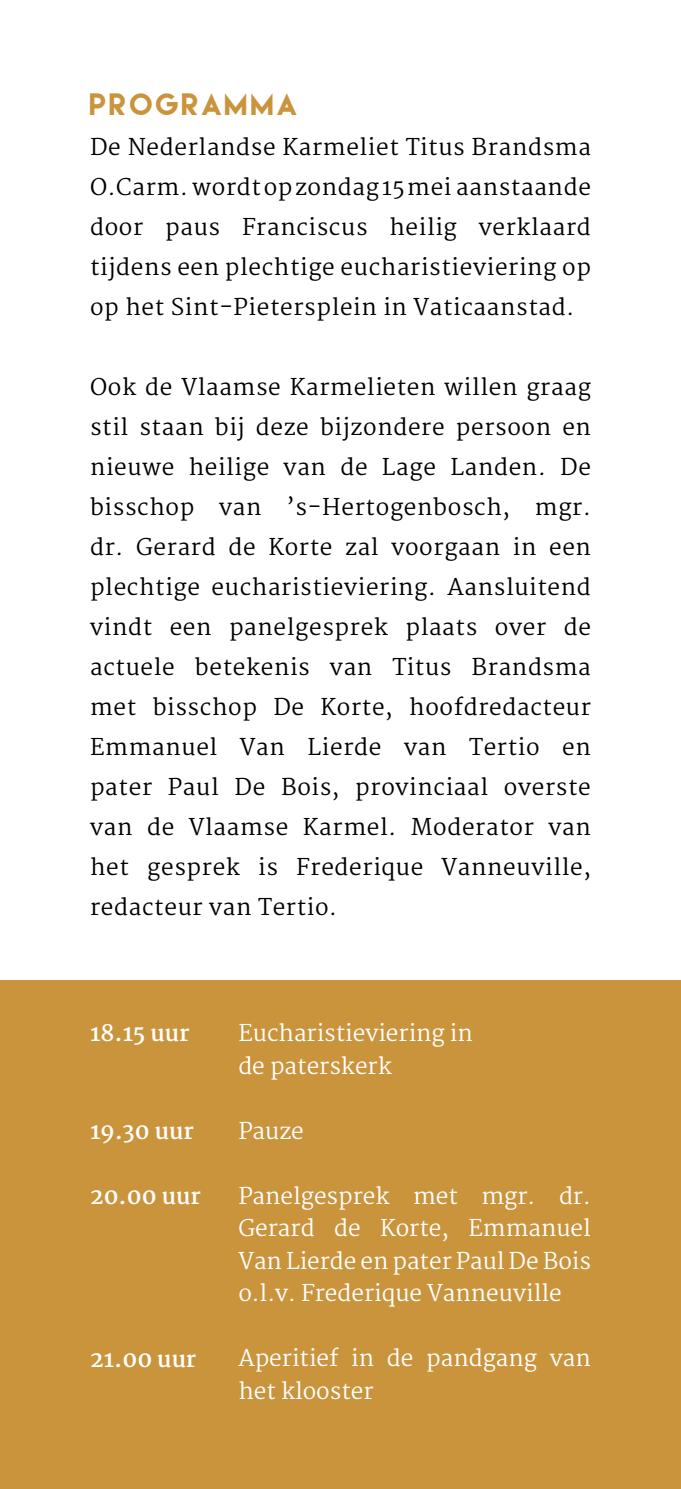
<style>
.page{position:relative;width:681px;height:1489px;background:#fff}
.page>*{position:absolute;margin:0;border:0;box-sizing:border-box;transform-origin:0 0}
.t1{font:27.5px "Lemon Milk";letter-spacing:.11em;color:#ca943c}
.t2{font:22.5px/40px "Martel";letter-spacing:.03em;color:#000;text-align:justify}
.t3{font:22.5px/32.5px "Martel";color:#fff}
.t4{font:700 22.5px "Martel";color:#fff}
</style>
<div class="page">
<div style="left:0;top:980px;width:680px;height:508px;background:#ca943c"></div>
<p class="t1" style="left:90px;top:90px;width:209px">PROGRAMMA</p>
<p class="t2" style="left:90px;top:127px;width:502px">De Nederlandse Karmeliet Titus Brandsma O.Carm. wordt op zondag 15 mei aanstaande door paus Franciscus heilig verklaard tijdens een plechtige eucharistieviering op op het Sint-Pietersplein in Vaticaanstad.</p>
<p class="t2" style="left:90px;top:367px;width:502px">Ook de Vlaamse Karmelieten willen graag stil staan bij deze bijzondere persoon en nieuwe heilige van de Lage Landen. De bisschop van ’s-Hertogenbosch, mgr. dr. Gerard de Korte zal voorgaan in een plechtige eucharistieviering. Aansluitend vindt een panelgesprek plaats over de actuele betekenis van Titus Brandsma met bisschop De Korte, hoofdredacteur Emmanuel Van Lierde van Tertio en pater Paul De Bois, provinciaal overste van de Vlaamse Karmel. Moderator van het gesprek is Frederique Vanneuville, redacteur van Tertio.</p>
<p class="t4" style="left:90px;top:1020px;width:101px">18.15 uur</p>
<p class="t3" style="left:238px;top:1017px;width:236px">Eucharistieviering in de paterskerk</p>
<p class="t4" style="left:90px;top:1117px;width:105px">19.30 uur</p>
<p class="t3" style="left:238px;top:1114px;width:67px">Pauze</p>
<p class="t4" style="left:90px;top:1182px;width:112px">20.00 uur</p>
<p class="t3" style="left:238px;top:1179px;width:354px;text-align:justify">Panelgesprek met mgr. dr.<br>Gerard de Korte, Emmanuel Van Lierde en pater Paul De Bois o.l.v. Frederique Vanneuville</p>
<p class="t4" style="left:90px;top:1345px;width:108px">21.00 uur</p>
<p class="t3" style="left:238px;top:1342px;width:354px">Aperitief in de pandgang van het klooster</p>
</div>
